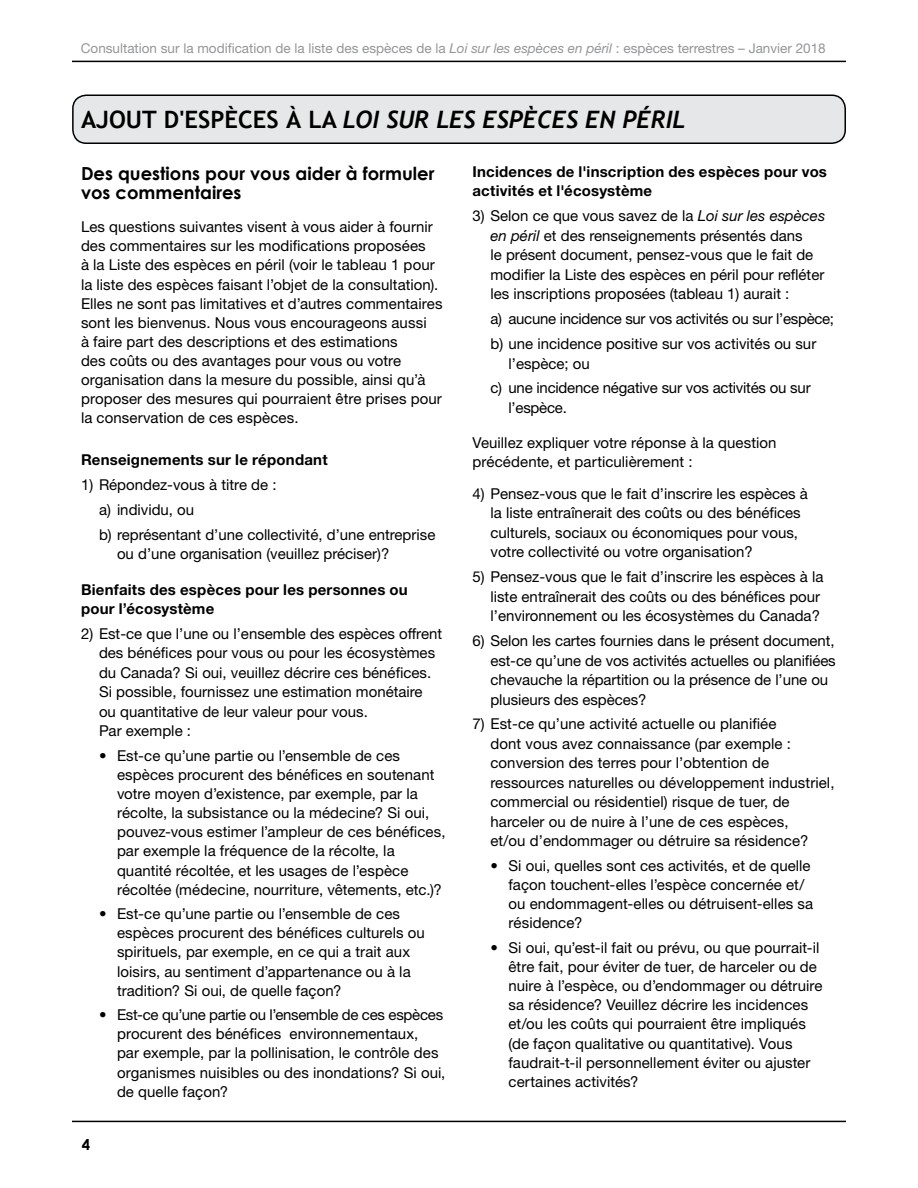
<style>
.page{position:relative;width:918px;height:1188px;background:#fff}
.page>*{position:absolute;margin:0;border:0;box-sizing:border-box;transform-origin:0 0}
.t1{font:italic 700 24px "Trebuchet";color:#000}
.t2{font:700 18px/19.5px "Century Gothic";color:#000}
.t3{font:15px/19.2px "Helvetica Neue LT Std";color:#000}
.t4{font:700 15px/19.2px "Helvetica Neue LT Std";letter-spacing:.015em;color:#000}
.t5{font:15px/24.9px "Helvetica Neue LT Std";letter-spacing:-.02em;color:#000}
.t6{font:700 15px "Century Gothic";color:#000}
.t7{font:13.5px "Helvetica Neue LT Std";color:#939598}
.s1{font-style:italic}
.s2{font-family:"Trebuchet MS";font-style:normal}
</style>
<div class="page">
<hr style="left:72px;top:1121px;width:774px;height:1px;background:#000">
<hr style="left:72px;top:61px;width:774px;height:1px;background:#000">
<div style="left:73px;top:95px;width:772px;height:48px;background:#e6e7e8;border-radius:14px"></div>
<div style="left:72px;top:94px;width:774px;height:50px;border:2px solid #000;border-radius:14px"></div>
<p class="t7" style="left:81px;top:40px;width:746px">Consultation sur la modification de la liste des espèces de la <span class="s1">Loi sur les espèces en péril</span> : espèces terrestres – Janvier 2018</p>
<h1 class="t1" style="left:81px;top:105px;width:606px"><span class="s2">AJOUT D'ESPÈCES À LA</span> LOI SUR LES ESPÈCES EN PÉRIL</h1>
<p class="t2" style="left:81px;top:163px;width:355px">Des questions pour vous aider à formuler vos commentaires</p>
<p class="t3" style="left:81px;top:217px;width:363px">Les questions suivantes visent à vous aider à fournir des commentaires sur les modifications proposées<br>à la Liste des espèces en péril (voir le tableau 1 pour la liste des espèces faisant l’objet de la consultation).<br>Elles ne sont pas limitatives et d’autres commentaires sont les bienvenus. Nous vous encourageons aussi<br>à faire part des descriptions et des estimations<br>des coûts ou des avantages pour vous ou votre organisation dans la mesure du possible, ainsi qu’à proposer des mesures qui pourraient être prises pour la conservation de ces espèces.</p>
<p class="t4" style="left:81px;top:450px;width:248px">Renseignements sur le répondant</p>
<p class="t3" style="left:99px;top:472px;width:338px;line-height:24.9px;text-indent:-18px">1) Répondez-vous à titre de :<br>a) individu, ou<br>b) représentant d’une collectivité, d’une entreprise</p>
<p class="t3" style="left:117px;top:544px;width:274px">ou d’une organisation (veuillez préciser)?</p>
<p class="t4" style="left:81px;top:579px;width:328px">Bienfaits des espèces pour les personnes ou pour l’écosystème</p>
<p class="t3" style="left:99px;top:623px;width:345px;text-indent:-18px">2) Est-ce que l’une ou l’ensemble des espèces offrent des bénéfices pour vous ou pour les écosystèmes du Canada? Si oui, veuillez décrire ces bénéfices.<br>Si possible, fournissez une estimation monétaire ou quantitative de leur valeur pour vous.<br>Par exemple :</p>
<p class="t3" style="left:117px;top:746px;width:330px;text-indent:-18px">• Est-ce qu’une partie ou l’ensemble de ces espèces procurent des bénéfices en soutenant votre moyen d’existence, par exemple, par la récolte, la subsistance ou la médecine? Si oui, pouvez-vous estimer l’ampleur de ces bénéfices, par exemple la fréquence de la récolte, la quantité récoltée, et les usages de l’espèce récoltée (médecine, nourriture, vêtements, etc.)?</p>
<p class="t3" style="left:117px;top:904px;width:309px;text-indent:-18px">• Est-ce qu’une partie ou l’ensemble de ces espèces procurent des bénéfices culturels ou spirituels, par exemple, en ce qui a trait aux loisirs, au sentiment d’appartenance ou à la tradition? Si oui, de quelle façon?</p>
<p class="t3" style="left:117px;top:1005px;width:330px;text-indent:-18px">• Est-ce qu’une partie ou l’ensemble de ces espèces procurent des bénéfices environnementaux,<br>par exemple, par la pollinisation, le contrôle des organismes nuisibles ou des inondations? Si oui, de quelle façon?</p>
<p class="t6" style="left:82px;top:1133px;width:10px">4</p>
<p class="t4" style="left:472px;top:162px;width:356px">Incidences de l'inscription des espèces pour vos activités et l'écosystème</p>
<p class="t3" style="left:491px;top:206px;width:336px;text-indent:-18px">3) Selon ce que vous savez de la <span class="s1">Loi sur les espèces en péril</span> et des renseignements présentés dans<br>le présent document, pensez-vous que le fait de modifier la Liste des espèces en péril pour refléter les inscriptions proposées (tableau 1) aurait :</p>
<p class="t5" style="left:491px;top:306px;width:345px">a) aucune incidence sur vos activités ou sur l’espèce; b) une incidence positive sur vos activités ou sur</p>
<p class="t3" style="left:491px;top:351px;width:322px;line-height:24.9px;text-indent:18px">l’espèce; ou<br>c) une incidence négative sur vos activités ou sur</p>
<p class="t3" style="left:509px;top:398px;width:60px">l’espèce.</p>
<p class="t3" style="left:473px;top:433px;width:306px">Veuillez expliquer votre réponse à la question précédente, et particulièrement :</p>
<p class="t3" style="left:491px;top:483px;width:319px;text-indent:-18px">4) Pensez-vous que le fait d’inscrire les espèces à la liste entraînerait des coûts ou des bénéfices culturels, sociaux ou économiques pour vous, votre collectivité ou votre organisation?</p>
<p class="t3" style="left:491px;top:567px;width:335px;text-indent:-18px">5) Pensez-vous que le fait d’inscrire les espèces à la liste entraînerait des coûts ou des bénéfices pour l’environnement ou les écosystèmes du Canada?</p>
<p class="t3" style="left:491px;top:631px;width:347px;text-indent:-18px">6) Selon les cartes fournies dans le présent document, est-ce qu’une de vos activités actuelles ou planifiées chevauche la répartition ou la présence de l’une ou plusieurs des espèces?</p>
<p class="t3" style="left:491px;top:714px;width:346px;text-indent:-18px">7) Est-ce qu’une activité actuelle ou planifiée<br>dont vous avez connaissance (par exemple : conversion des terres pour l’obtention de ressources naturelles ou développement industriel, commercial ou résidentiel) risque de tuer, de harceler ou de nuire à l’une de ces espèces,<br>et/ou d’endommager ou détruire sa résidence?</p>
<p class="t3" style="left:509px;top:856px;width:306px;text-indent:-18px">• Si oui, quelles sont ces activités, et de quelle façon touchent-elles l’espèce concernée et/ ou endommagent-elles ou détruisent-elles sa résidence?</p>
<p class="t3" style="left:509px;top:938px;width:316px;text-indent:-18px">• Si oui, qu’est-il fait ou prévu, ou que pourrait-il être fait, pour éviter de tuer, de harceler ou de nuire à l’espèce, ou d’endommager ou détruire sa résidence? Veuillez décrire les incidences et/ou les coûts qui pourraient être impliqués (de façon qualitative ou quantitative). Vous faudrait-t-il personnellement éviter ou ajuster certaines activités?</p>
</div>
